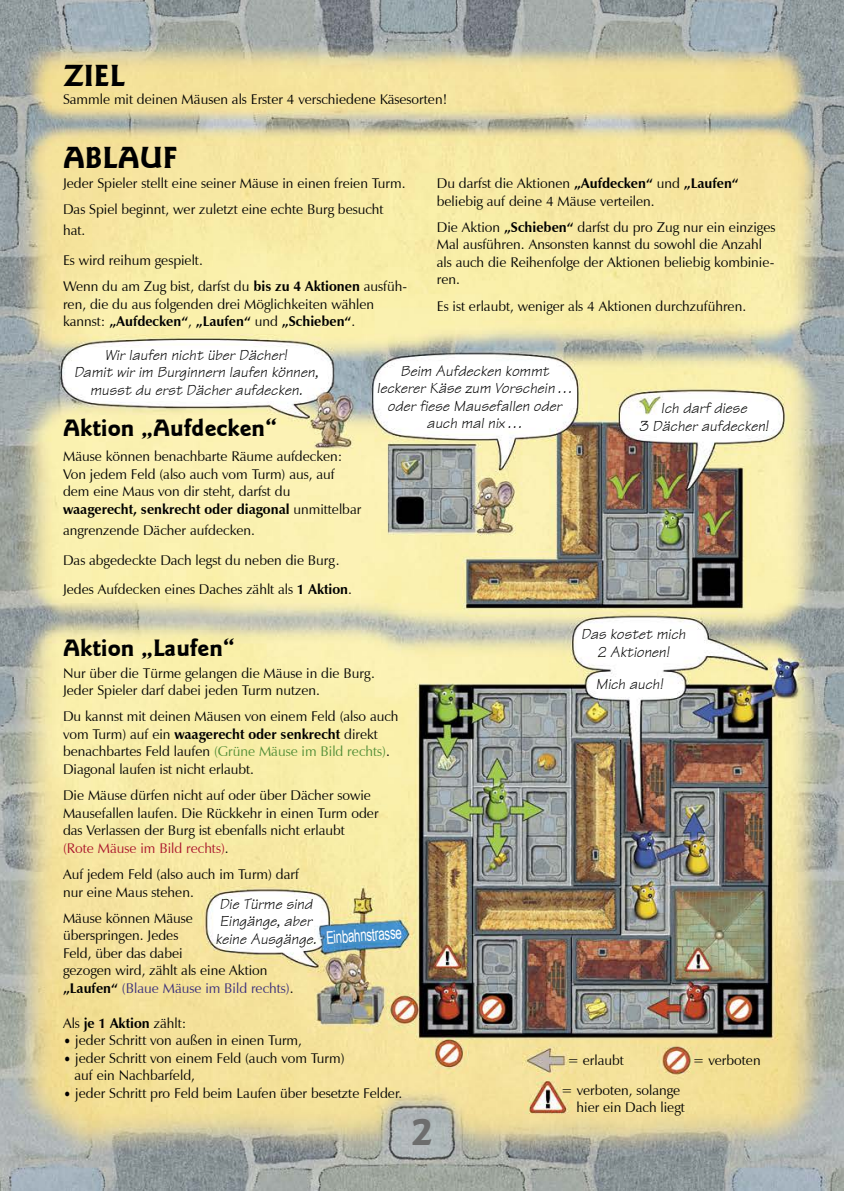
<style>
.page{position:relative;width:844px;height:1191px;background:#fff}
.page>*{position:absolute;margin:0;border:0;box-sizing:border-box;transform-origin:0 0}
.t1{font:700 42px "ITC Goudakaas";color:#6d6d6d}
.t2{font:700 31.5px "ITC Goudakaas";color:#000}
.t3{font:700 24.5px "ITC Goudakaas";color:#000}
.t4{font:17.5px "Arial Narrow";color:#fff;scale:.8 1}
.t5{font:italic 15.75px/17.5px "Technical";color:#000;text-align:center}
.t6{font:14px/17.5px "Zapf Humanist 601 BT";color:#000}
.s1{font-weight:700}
.s2{color:#508d36}
.s3{color:#a9132a}
.s4{color:#392d7a}
.s5{font-size:15.75px}
</style>
<div class="page">
<img style="left:0;top:0;width:843px;height:1191px">
<h2 class="t2" style="left:63px;top:57px;width:63px">ZIEL</h2>
<p class="t6" style="left:63px;top:90px;width:385px">Sammle mit deinen Mäusen als Erster 4 verschiedene Käsesorten!</p>
<h2 class="t2" style="left:63px;top:139px;width:116px">ABLAUF</h2>
<p class="t6" style="left:63px;top:170px;width:344px;line-height:26.2px">Jeder Spieler stellt eine seiner Mäuse in einen freien Turm.<br>Das Spiel beginnt, wer zuletzt eine echte Burg besucht</p>
<p class="t6" style="left:63px;top:216px;width:141px;line-height:29.8px">hat.<br>Es wird reihum gespielt.</p>
<p class="t6" style="left:63px;top:278px;width:345px">Wenn du am Zug bist, darfst du <span class="s1">bis zu 4 Aktionen</span> ausfüh&shy;ren, die du aus folgenden drei Möglichkeiten wählen kannst: <span class="s1">„Aufdecken“</span>, <span class="s1">„Laufen“</span> und <span class="s1">„Schieben“</span>.</p>
<p class="t6" style="left:437px;top:174px;width:303px">Du darfst die Aktionen <span class="s1">„Aufdecken“</span> und <span class="s1">„Laufen“ </span>beliebig auf deine 4 Mäuse verteilen.</p>
<p class="t6" style="left:437px;top:218px;width:340px">Die Aktion <span class="s1">„Schieben“</span> darfst du pro Zug nur ein einziges Mal ausführen. Ansonsten kannst du sowohl die Anzahl als auch die Reihenfolge der Aktionen beliebig kombinie&shy;ren.</p>
<p class="t6" style="left:437px;top:297px;width:311px">Es ist erlaubt, weniger als 4 Aktionen durchzuführen.</p>
<p class="t5" style="left:74px;top:346px;width:245px">Wir laufen nicht über Dächer!<br>Damit wir im Burginnern laufen können, musst du erst Dächer aufdecken.</p>
<p class="t5" style="left:377px;top:362px;width:197px">Beim Aufdecken kommt leckerer Käse zum Vorschein… oder fiese Mausefallen oder auch mal nix…</p>
<p class="t5" style="left:660px;top:399px;width:87px">Ich darf diese</p>
<h3 class="t3" style="left:63px;top:413px;width:216px">Aktion „Aufdecken“</h3>
<p class="t5" style="left:639px;top:417px;width:131px">3 Dächer aufdecken!</p>
<p class="t6" style="left:63px;top:448px;width:300px">Mäuse können benachbarte Räume aufdecken:<br>Von jedem Feld (also auch vom Turm) aus, auf dem eine Maus von dir steht, darfst du <span class="s1">waagerecht, senkrecht oder diagonal</span> unmittelbar</p>
<p class="t6" style="left:63px;top:515px;width:290px;line-height:29.8px">angrenzende Dächer aufdecken.<br>Das abgedeckte Dach legst du neben die Burg.<br>Jedes Aufdecken eines Daches zählt als <span class="s1">1 Aktion</span>.</p>
<h3 class="t3" style="left:63px;top:634px;width:174px">Aktion „Laufen“</h3>
<p class="t6" style="left:63px;top:664px;width:313px">Nur über die Türme gelangen die Mäuse in die Burg.<br>Jeder Spieler darf dabei jeden Turm nutzen.</p>
<p class="t6" style="left:63px;top:708px;width:337px">Du kannst mit deinen Mäusen von einem Feld (also auch vom Turm) auf ein <span class="s1">waagerecht oder senkrecht</span> direkt benachbartes Feld laufen <span class="s2">(Grüne Mäuse im Bild rechts)</span>.<br>Diagonal laufen ist nicht erlaubt.</p>
<p class="t6" style="left:63px;top:786px;width:317px">Die Mäuse dürfen nicht auf oder über Dächer sowie Mausefallen laufen. Die Rückkehr in einen Turm oder das Verlassen der Burg ist ebenfalls nicht erlaubt <span class="s3">(Rote Mäuse im Bild rechts)</span>.</p>
<p class="t6" style="left:63px;top:865px;width:237px">Auf jedem Feld (also auch im Turm) darf nur eine Maus stehen.</p>
<p class="t6" style="left:63px;top:909px;width:232px">Mäuse können Mäuse<br>überspringen. Jedes<br>Feld, über das dabei<br>gezogen wird, zählt als eine Aktion <span class="s1">„Laufen“</span> <span class="s4">(Blaue Mäuse im Bild rechts)</span>.</p>
<p class="t6" style="left:63px;top:1014px;width:125px">Als <span class="s1">je 1 Aktion</span> zählt:</p>
<p class="t6" style="left:63px;top:1031px;width:240px"><span class="s5">•</span> jeder Schritt von außen in einen Turm,</p>
<p class="t6" style="left:75px;top:1049px;width:271px;text-indent:-12px"><span class="s5">•</span> jeder Schritt von einem Feld (auch vom Turm) auf ein Nachbarfeld,</p>
<p class="t6" style="left:63px;top:1084px;width:341px"><span class="s5">•</span> jeder Schritt pro Feld beim Laufen über besetzte Felder.</p>
<p class="t5" style="left:215px;top:895px;width:103px;text-align:left">Die Türme sind<br>Eingänge, aber keine Ausgänge.</p>
<p class="t4" style="left:325px;top:925px;width:96px;rotate:-4deg">Einbahnstrasse</p>
<h1 class="t1" style="left:411px;top:1107px;width:23px">2</h1>
<p class="t5" style="left:581px;top:625px;width:106px">Das kostet mich<br>2 Aktionen!</p>
<p class="t5" style="left:595px;top:675px;width:69px">Mich auch!</p>
<p class="t6" style="left:567px;top:1051px;width:58px">= erlaubt</p>
<p class="t6" style="left:692px;top:1051px;width:69px">= verboten</p>
<p class="t6" style="left:576px;top:1081px;width:110px;text-indent:-15px">= verboten, solange hier ein Dach liegt</p>
</div>
